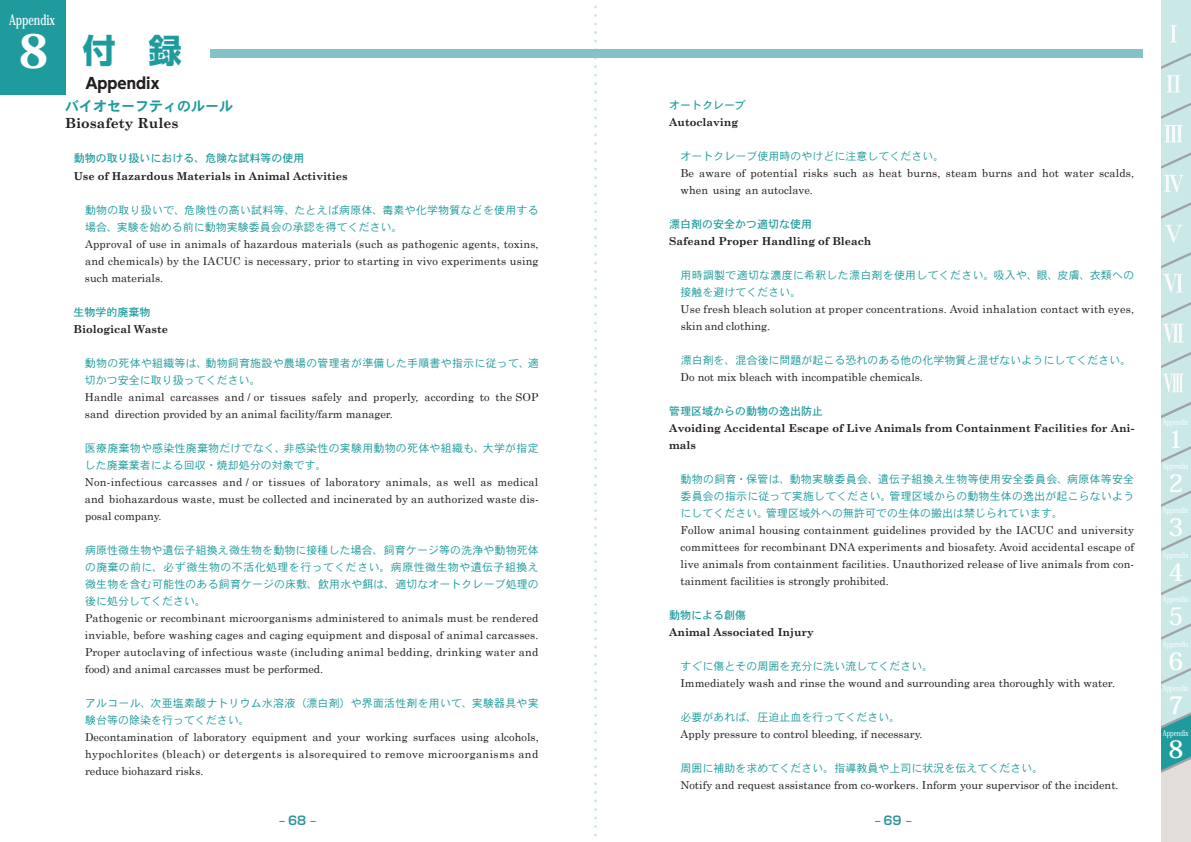
<style>
.page{position:relative;width:1191px;height:842px;background:#fff}
.page>*{position:absolute;margin:0;border:0;box-sizing:border-box;transform-origin:0 0}
.t1{font:800 46px "Koz Min Pr 6 N";color:#fff}
.t2{font:700 33px "UD Shin Go Pro";color:#1f9b9e}
.t3{font:700 24px "Koz Min Pr 6 N";color:#fff}
.t4{font:700 15px "UD Shin Go Pro";color:#231f20}
.t5{font:700 14px "Century Schoolbook";color:#231f20}
.t6{font:14px "DFHS Gothic W7 WINP RKSJ H";color:#1f9b9e}
.t7{font:700 14px "Koz Min Pr 6 N";color:#fff;scale:.75 1}
.t8{font:700 12px "Shin Go Pro De";color:#309598}
.t9{font:11px/17px "Century Schoolbook";letter-spacing:.01em;color:#231f20}
.t10{font:11px/17px "DFHS Gothic W3 WINP RKSJ H";letter-spacing:.005em;color:#1f9b9e}
.t11{font:700 11px "Century Schoolbook";color:#231f20}
.t12{font:11px/17px "Century Schoolbook";letter-spacing:.04em;color:#231f20}
.t13{font:11px "DFHS Gothic W5 WINP RKSJ H";color:#1f9b9e}
.t14{font:500 8px "Koz Min Pr 6 N";color:#fff;scale:.75 1}
</style>
<div class="page">
<svg style="left:594px;top:5px;width:3px;height:832px"></svg>
<div style="left:0;top:0;width:66px;height:95px;background:#1f9b9e"></div>
<div style="left:211px;top:50px;width:931px;height:8px;background:#83c2c9"></div>
<div style="left:1161px;top:0;width:30px;height:842px;background:#e2ddda"></div>
<svg style="left:1161px;top:0;width:30px;height:773px;background:#bfe0de"></svg>
<p class="t7" style="left:9px;top:12px;width:63px">Appendix</p>
<h1 class="t1" style="left:19px;top:25px;width:31px">8</h1>
<h2 class="t2" style="left:83px;top:23px;width:101px">付　録</h2>
<h3 class="t4" style="left:85px;top:71px;width:76px">Appendix</h3>
<p class="t6" style="left:65px;top:99px;width:170px">バイオセーフティのルール</p>
<p class="t5" style="left:65px;top:113px;width:115px">Biosafety Rules</p>
<p class="t13" style="left:74px;top:153px;width:232px">動物の取り扱いにおける、危険な試料等の使用</p>
<p class="t11" style="left:74px;top:167px;width:275px">Use of Hazardous Materials in Animal Activities</p>
<p class="t10" style="left:85px;top:201px;width:455px">動物の取り扱いで、危険性の高い試料等、たとえば病原体、毒素や化学物質などを使用する場合、実験を始める前に動物実験委員会の承認を得てください。</p>
<p class="t9" style="left:85px;top:234px;width:455px;text-align:justify">Approval of use in animals of hazardous materials (such as pathogenic agents, toxins, and chemicals) by the IACUC is necessary, prior to starting in vivo experiments using such materials.</p>
<p class="t13" style="left:74px;top:306px;width:78px">生物学的廃棄物</p>
<p class="t11" style="left:74px;top:320px;width:96px">Biological Waste</p>
<p class="t10" style="left:528px;top:354px;width:12px">適</p>
<p class="t10" style="left:205px;top:354px;width:326px">動物飼育施設や農場の管理者が準備した手順書や指示に従って、</p>
<p class="t10" style="left:85px;top:354px;width:177px">動物の死体や組織等は、<br>切かつ安全に取り扱ってください。</p>
<p class="t9" style="left:312px;top:387px;width:32px">safely</p>
<p class="t9" style="left:495px;top:387px;width:44px">the SOP</p>
<p class="t9" style="left:115px;top:387px;width:279px;text-indent:-30px">Handle<br>direction provided by an animal facility/farm manager.</p>
<p class="t9" style="left:129px;top:387px;width:38px">animal</p>
<p class="t9" style="left:225px;top:387px;width:41px">and / or</p>
<p class="t9" style="left:270px;top:387px;width:37px">tissues</p>
<p class="t9" style="left:348px;top:387px;width:21px">and</p>
<p class="t9" style="left:373px;top:387px;width:47px">properly,</p>
<p class="t9" style="left:424px;top:387px;width:51px">according</p>
<p class="t9" style="left:480px;top:387px;width:11px">to</p>
<p class="t9" style="left:171px;top:387px;width:50px">carcasses</p>
<p class="t9" style="left:85px;top:404px;width:26px">sand</p>
<p class="t10" style="left:85px;top:439px;width:243px">医療廃棄物や感染性廃棄物だけでなく、<br>した廃棄業者による回収・焼却処分の対象です。</p>
<p class="t10" style="left:284px;top:439px;width:203px">非感染性の実験用動物の死体や組織も、</p>
<p class="t10" style="left:483px;top:439px;width:57px">大学が指定</p>
<p class="t9" style="left:85px;top:472px;width:79px">Non-infectious</p>
<p class="t9" style="left:85px;top:506px;width:78px">posal company.</p>
<p class="t9" style="left:310px;top:472px;width:11px">of</p>
<p class="t9" style="left:223px;top:472px;width:42px">and / or</p>
<p class="t9" style="left:268px;top:472px;width:38px">tissues</p>
<p class="t9" style="left:325px;top:472px;width:56px">laboratory</p>
<p class="t9" style="left:386px;top:472px;width:47px">animals,</p>
<p class="t9" style="left:453px;top:472px;width:23px">well</p>
<p class="t9" style="left:497px;top:472px;width:42px">medical</p>
<p class="t9" style="left:168px;top:472px;width:51px">carcasses</p>
<p class="t9" style="left:436px;top:472px;width:13px">as</p>
<p class="t9" style="left:480px;top:472px;width:13px">as</p>
<p class="t9" style="left:109px;top:489px;width:431px">biohazardous waste, must be collected and incinerated by an authorized waste dis-</p>
<p class="t9" style="left:85px;top:489px;width:21px">and</p>
<p class="t10" style="left:85px;top:541px;width:455px;text-align:justify">病原性微生物や遺伝子組換え微生物を動物に接種した場合、飼育ケージ等の洗浄や動物死体の廃棄の前に、必ず微生物の不活化処理を行ってください。病原性微生物や遺伝子組換え微生物を含む可能性のある飼育ケージの床敷、飲用水や餌は、適切なオートクレーブ処理の後に処分してください。</p>
<p class="t9" style="left:85px;top:608px;width:455px;text-align:justify">Pathogenic or recombinant microorganisms administered to animals must be rendered inviable, before washing cages and caging equipment and disposal of animal carcasses.<br>Proper autoclaving of infectious waste (including animal bedding, drinking water and food) and animal carcasses must be performed.</p>
<p class="t10" style="left:85px;top:694px;width:455px">アルコール、次亜塩素酸ナトリウム水溶液（漂白剤）や界面活性剤を用いて、実験器具や実験台等の除染を行ってください。</p>
<p class="t9" style="left:494px;top:727px;width:46px">alcohols,</p>
<p class="t9" style="left:179px;top:727px;width:11px">of</p>
<p class="t9" style="left:413px;top:727px;width:44px">surfaces</p>
<p class="t12" style="left:85px;top:727px;width:455px">Decontamination<br>hypochlorites (bleach) or detergents is alsorequired to remove microorganisms and reduce biohazard risks.</p>
<p class="t9" style="left:193px;top:727px;width:55px">laboratory</p>
<p class="t9" style="left:252px;top:727px;width:56px">equipment</p>
<p class="t9" style="left:312px;top:727px;width:21px">and</p>
<p class="t9" style="left:366px;top:727px;width:43px">working</p>
<p class="t9" style="left:461px;top:727px;width:30px">using</p>
<p class="t9" style="left:337px;top:727px;width:25px">your</p>
<p class="t8" style="left:279px;top:811px;width:38px">‒68 ‒</p>
<p class="t13" style="left:669px;top:99px;width:78px">オートクレーブ</p>
<p class="t11" style="left:669px;top:113px;width:70px">Autoclaving</p>
<p class="t10" style="left:680px;top:147px;width:265px">オートクレーブ使用時のやけどに注意してください。</p>
<p class="t9" style="left:736px;top:163px;width:11px">of</p>
<p class="t9" style="left:750px;top:163px;width:48px">potential</p>
<p class="t9" style="left:802px;top:163px;width:27px">risks</p>
<p class="t9" style="left:833px;top:163px;width:25px">such</p>
<p class="t9" style="left:879px;top:163px;width:25px">heat</p>
<p class="t9" style="left:907px;top:163px;width:35px">burns,</p>
<p class="t9" style="left:982px;top:163px;width:32px">burns</p>
<p class="t9" style="left:1017px;top:163px;width:21px">and</p>
<p class="t9" style="left:1042px;top:163px;width:18px">hot</p>
<p class="t9" style="left:1099px;top:163px;width:37px">scalds,</p>
<p class="t9" style="left:680px;top:163px;width:134px">Be<br>when using an autoclave.</p>
<p class="t13" style="left:669px;top:218px;width:144px">漂白剤の安全かつ適切な使用</p>
<p class="t11" style="left:669px;top:232px;width:204px">Safeand Proper Handling of Bleach</p>
<p class="t10" style="left:680px;top:266px;width:455px">用時調製で適切な濃度に希釈した漂白剤を使用してください。吸入や、眼、皮膚、衣類への接触を避けてください。</p>
<p class="t9" style="left:680px;top:300px;width:455px">Use fresh bleach solution at proper concentrations. Avoid inhalation contact with eyes, skin and clothing.</p>
<p class="t10" style="left:680px;top:352px;width:452px">漂白剤を、混合後に問題が起こる恐れのある他の化学物質と混ぜないようにしてください。</p>
<p class="t9" style="left:680px;top:368px;width:244px">Do not mix bleach with incompatible chemicals.</p>
<p class="t13" style="left:669px;top:406px;width:155px">管理区域からの動物の逸出防止</p>
<p class="t11" style="left:669px;top:437px;width:28px">mals</p>
<p class="t9" style="left:945px;top:163px;width:33px">steam</p>
<p class="t9" style="left:1064px;top:163px;width:31px">water</p>
<p class="t9" style="left:699px;top:163px;width:33px">aware</p>
<p class="t9" style="left:862px;top:163px;width:13px">as</p>
<p class="t11" style="left:669px;top:419px;width:466px">Avoiding Accidental Escape of Live Animals from Containment Facilities for Ani-</p>
<p class="t10" style="left:680px;top:471px;width:455px;text-align:right">動物の飼育・保管は、動物実験委員会、遺伝子組換え生物等使用安全委員会、病原体等安全管理区域からの動物生体の逸出が起こらないよう</p>
<p class="t10" style="left:766px;top:488px;width:298px;text-indent:-86px">委員会の指示に従って実施してください。<br>管理区域外への無許可での生体の搬出は禁じられています。</p>
<p class="t10" style="left:680px;top:505px;width:89px">にしてください。</p>
<p class="t9" style="left:680px;top:521px;width:455px">Follow animal housing containment guidelines provided by the IACUC and university committees for recombinant DNA experiments and biosafety. Avoid accidental escape of</p>
<p class="t9" style="left:680px;top:572px;width:210px">tainment facilities is strongly prohibited.</p>
<p class="t9" style="left:680px;top:555px;width:455px">live animals from containment facilities. Unauthorized release of live animals from con-</p>
<p class="t13" style="left:669px;top:610px;width:78px">動物による創傷</p>
<p class="t11" style="left:669px;top:624px;width:146px">Animal Associated Injury</p>
<p class="t10" style="left:680px;top:658px;width:254px">すぐに傷とその周囲を充分に洗い流してください。</p>
<p class="t9" style="left:680px;top:674px;width:436px">Immediately wash and rinse the wound and surrounding area thoroughly with water.</p>
<p class="t10" style="left:680px;top:709px;width:221px">必要があれば、圧迫止血を行ってください。</p>
<p class="t9" style="left:680px;top:725px;width:243px">Apply pressure to control bleeding if, necessary.</p>
<p class="t10" style="left:680px;top:760px;width:364px">周囲に補助を求めてください。指導教員や上司に状況を伝えてください。</p>
<p class="t9" style="left:680px;top:776px;width:440px">Notify and request assistance from co-workers. Inform your supervisor of the incident.</p>
<p class="t8" style="left:874px;top:811px;width:38px">‒69 ‒</p>
<p class="t14" style="left:1162px;top:418px;width:36px">Appendix</p>
<h3 class="t3" style="left:1168px;top:426px;width:17px">1</h3>
<p class="t14" style="left:1162px;top:462px;width:36px">Appendix</p>
<h3 class="t3" style="left:1168px;top:470px;width:17px">2</h3>
<p class="t14" style="left:1162px;top:506px;width:36px">Appendix</p>
<h3 class="t3" style="left:1168px;top:514px;width:17px">3</h3>
<p class="t14" style="left:1162px;top:550px;width:36px">Appendix</p>
<h3 class="t3" style="left:1168px;top:558px;width:17px">4</h3>
<p class="t14" style="left:1162px;top:595px;width:36px">Appendix</p>
<h3 class="t3" style="left:1168px;top:603px;width:17px">5</h3>
<p class="t14" style="left:1162px;top:639px;width:36px">Appendix</p>
<h3 class="t3" style="left:1168px;top:647px;width:17px">6</h3>
<p class="t14" style="left:1162px;top:683px;width:36px">Appendix</p>
<h3 class="t3" style="left:1168px;top:691px;width:17px">7</h3>
<p class="t14" style="left:1162px;top:728px;width:36px">Appendix</p>
<h3 class="t3" style="left:1168px;top:736px;width:17px">8</h3>
</div>
